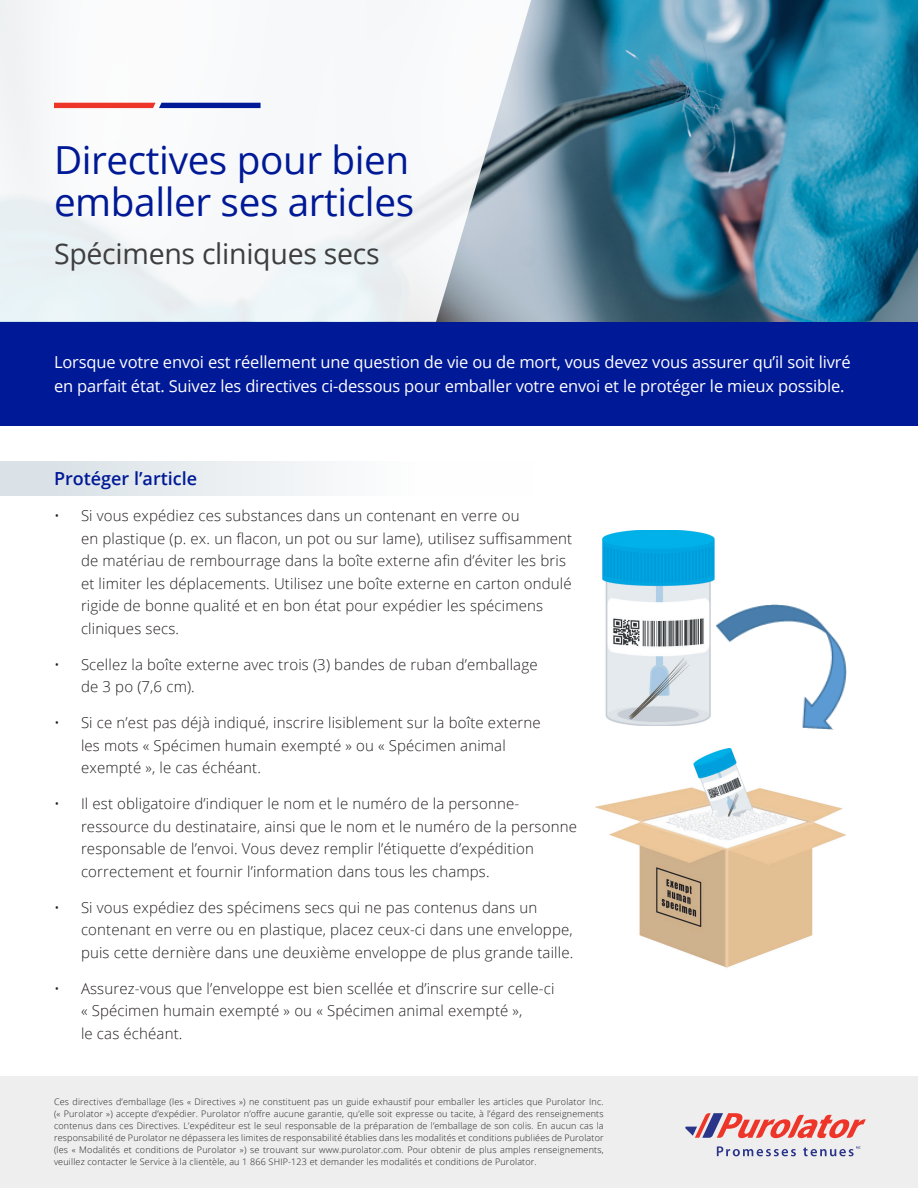
<style>
.page{position:relative;width:918px;height:1188px;background:#fff}
.page>*{position:absolute;margin:0;border:0;box-sizing:border-box;transform-origin:0 0}
.t1{font:38.7px/42px "Open Sans";letter-spacing:-.01em;color:#001996}
.t2{font:28.5px "Open Sans";letter-spacing:-.01em;color:#3e3e3f}
.Body_Copy{font:600 18px "Open Sans";color:#001996}
.t3{font:16.5px/24px "Open Sans";letter-spacing:-.01em;color:#fff}
.t4{font:300 15px/22.5px "Open Sans";letter-spacing:.01em;color:#231f20}
.Body_Copy-2{font:300 9px/12px "Open Sans";letter-spacing:.02em;color:#231f20;text-align:justify}
</style>
<div class="page">
<img style="left:535px;top:0;width:383px;height:322px">
<div style="left:0;top:461px;width:535px;height:35px;background:linear-gradient(to right,#d8e0e6,#fff)"></div>
<div style="left:0;top:1076px;width:918px;height:112px;background:#eeeeef"></div>
<div style="left:0;top:322px;width:918px;height:104px;background:#001996"></div>
<img style="left:603px;top:530px;width:111px;height:196px">
<img style="left:716px;top:604px;width:131px;height:126px">
<img style="left:595px;top:749px;width:251px;height:219px">
<svg style="left:0;top:0;width:535px;height:322px;fill:#f6f8f9"></svg>
<svg style="left:54px;top:103px;width:207px;height:5px"></svg>
<svg style="left:685px;top:1113px;width:181px;height:25px"></svg>
<svg style="left:717px;top:1146px;width:79px;height:10px"></svg>
<svg style="left:803px;top:1146px;width:58px;height:10px"></svg>
<p class="t1" style="left:54px;top:138px;width:362px">Directives pour bien emballer ses articles</p>
<p class="t2" style="left:54px;top:234px;width:327px">Spécimens cliniques secs</p>
<p class="t3" style="left:54px;top:350px;width:798px">Lorsque votre envoi est réellement une question de vie ou de mort, vous devez vous assurer qu’il soit livré en parfait état. Suivez les directives ci-dessous pour emballer votre envoi et le protéger le mieux possible.</p>
<p class="Body_Copy" style="left:54px;top:466px;width:145px">Protéger l’article</p>
<p class="t4" style="left:81px;top:504px;width:493px;text-indent:-27px">• Si vous expédiez ces substances dans un contenant en verre ou<br>en plastique (p. ex. un flacon, un pot ou sur lame), utilisez suffisamment de matériau de rembourrage dans la boîte externe afin d’éviter les bris et limiter les déplacements. Utilisez une boîte externe en carton ondulé rigide de bonne qualité et en bon état pour expédier les spécimens cliniques secs.</p>
<p class="t4" style="left:81px;top:653px;width:458px;text-indent:-27px">• Scellez la boîte externe avec trois (3) bandes de ruban d’emballage de 3 po (7,6 cm).</p>
<p class="t4" style="left:81px;top:711px;width:461px;text-indent:-27px">• Si ce n’est pas déjà indiqué, inscrire lisiblement sur la boîte externe les mots « Spécimen humain exempté » ou « Spécimen animal exempté », le cas échéant.</p>
<p class="t4" style="left:81px;top:792px;width:497px;text-indent:-27px">• Il est obligatoire d’indiquer le nom et le numéro de la personne&shy;ressource du destinataire, ainsi que le nom et le numéro de la personne responsable de l’envoi. Vous devez remplir l’étiquette d’expédition correctement et fournir l’information dans tous les champs.</p>
<p class="t4" style="left:81px;top:896px;width:494px;text-indent:-27px">• Si vous expédiez des spécimens secs qui ne pas contenus dans un contenant en verre ou en plastique, placez ceux-ci dans une enveloppe, puis cette dernière dans une deuxième enveloppe de plus grande taille.</p>
<p class="t4" style="left:81px;top:977px;width:475px;text-indent:-27px">• Assurez-vous que l’enveloppe est bien scellée et d’inscrire sur celle-ci « Spécimen humain exempté » ou « Spécimen animal exempté »,<br>le cas échéant.</p>
<p class="Body_Copy-2" style="left:54px;top:1096px;width:551px">Ces directives d’emballage (les « Directives ») ne constituent pas un guide exhaustif pour emballer les articles que Purolator Inc. (« Purolator ») accepte d’expédier. Purolator n’offre aucune garantie, qu’elle soit expresse ou tacite, à l’égard des renseignements contenus dans ces Directives. L’expéditeur est le seul responsable de la préparation de l’emballage de son colis. En aucun cas la responsabilité de Purolator ne dépassera les limites de responsabilité établies dans les modalités et conditions publiées de Purolator (les « Modalités et conditions de Purolator ») se trouvant sur www.purolator.com. Pour obtenir de plus amples renseignements, veuillez contacter le Service à la clientèle, au 1 866 SHIP-123 et demander les modalités et conditions de Purolator.</p>
</div>
